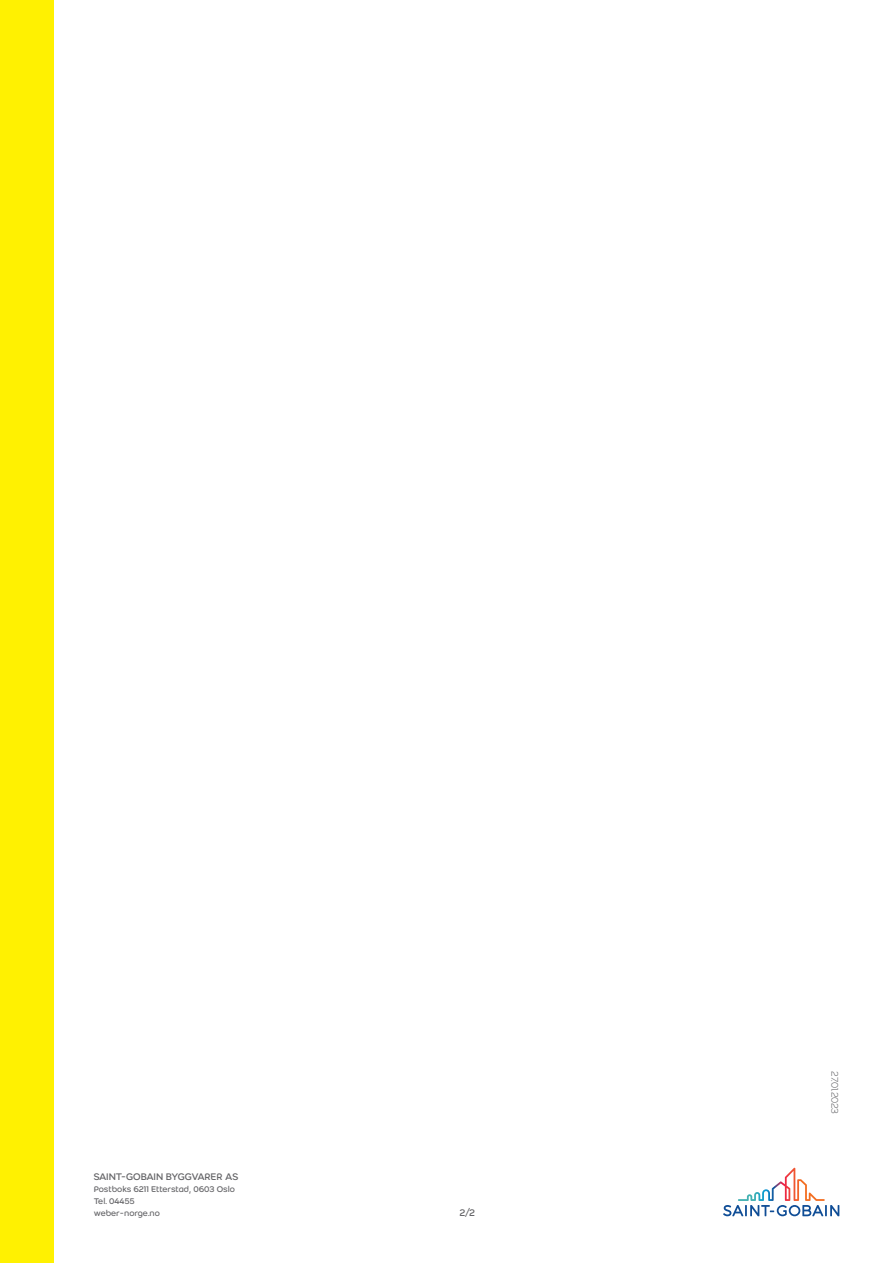
<style>
.page{position:relative;width:893px;height:1263px;background:#fff}
.page>*{position:absolute;margin:0;border:0;box-sizing:border-box;transform-origin:0 0}
.t1{font:10.5px "Weber";letter-spacing:-.025em;color:#636366}
.Last_modification_da{font:300 10.5px "Weber";letter-spacing:-.02em;color:#636366}
.t2{font:9px/12px "Weber";color:#636366}
</style>
<div class="page">
<div style="left:0;top:0;width:54px;height:1263px;background:#fff101"></div>
<svg style="left:723px;top:1168px;width:116px;height:48px"></svg>
<p class="t1" style="left:94px;top:1169px;width:146px">SAINT-GOBAIN BYGGVARER AS</p>
<p class="t2" style="left:94px;top:1183px;width:143px">Postboks 6211 Etterstad, 0603 Oslo<br>Tel. 04455<br>weber-norge.no</p>
<p class="t1" style="left:459px;top:1205px;width:17px">2/2</p>
<p class="Last_modification_da" style="left:842px;top:1071px;width:44px;rotate:90deg">27.01.2023</p>
</div>
